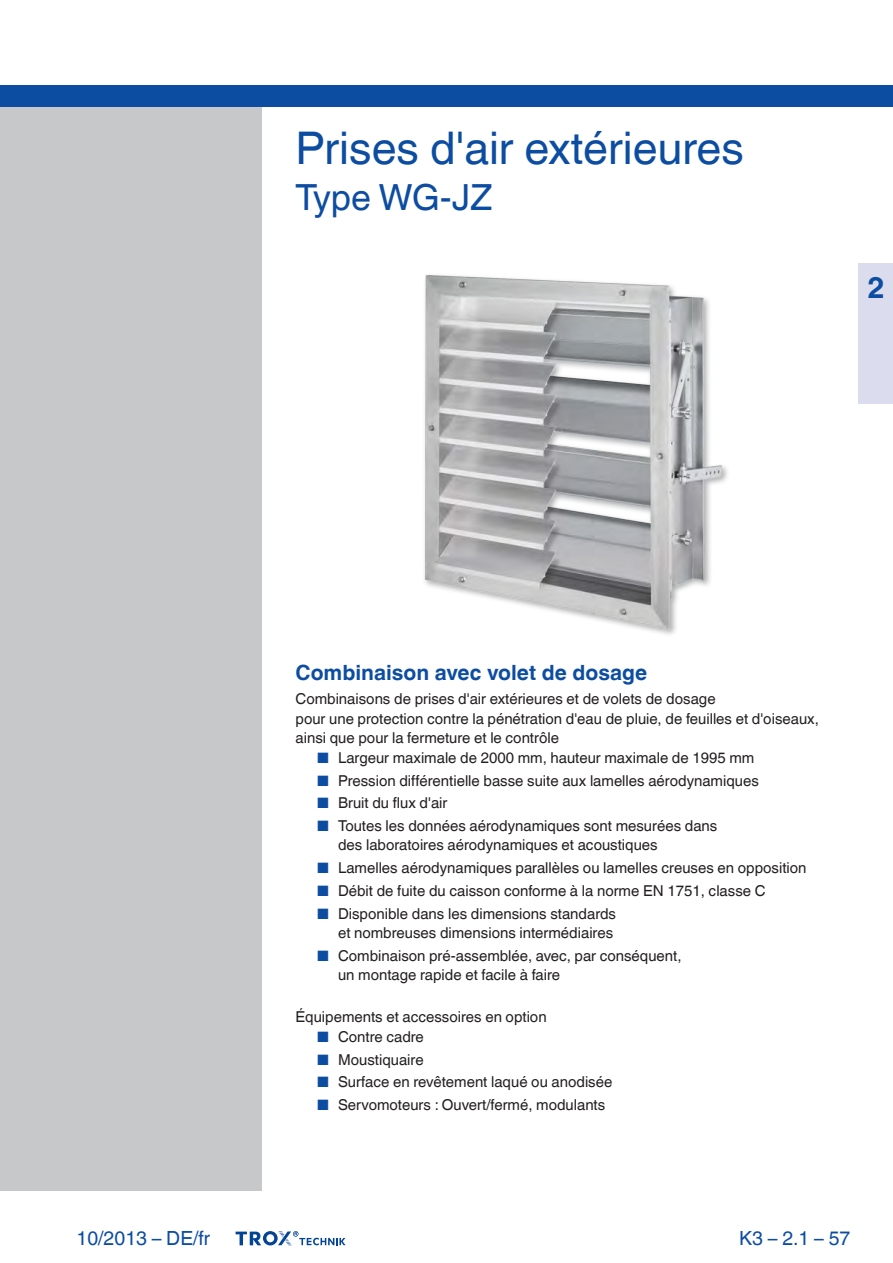
<style>
.page{position:relative;width:893px;height:1263px;background:#fff}
.page>*{position:absolute;margin:0;border:0;box-sizing:border-box;transform-origin:0 0}
.t1{font:45px "TROX Helvetica";color:#0d4da1}
.t2{font:36px "TROX Helvetica";color:#0d4da1}
.t3{font:700 30px "TROX Helvetica";color:#0d4da1}
.t4{font:700 21px "TROX Helvetica";color:#0d4da1}
.t5{font:19.5px "TROX Helvetica";color:#0d4da1}
.t6{font:15px/19.5px "TROX Helvetica";color:#231f20}
.s1{color:#0d4da1}
</style>
<div class="page">
<div style="left:0;top:106px;width:261px;height:1084px;background:#c7c8ca"></div>
<div style="left:0;top:85px;width:893px;height:21px;background:#0d4da1"></div>
<img style="left:424px;top:274px;width:304px;height:361px">
<div style="left:859px;top:264px;width:34px;height:140px;background:#dbddef"></div>
<svg style="left:236px;top:1231px;width:110px;height:15px"></svg>
<h1 class="t1" style="left:296px;top:122px;width:450px">Prises d'air extérieures</h1>
<h2 class="t2" style="left:296px;top:176px;width:199px">Type WG-JZ</h2>
<h3 class="t3" style="left:867px;top:270px;width:19px">2</h3>
<h3 class="t4" style="left:296px;top:660px;width:353px">Combinaison avec volet de dosage</h3>
<p class="t6" style="left:296px;top:689px;width:525px">Combinaisons de prises d'air extérieures et de volets de dosage<br>pour une protection contre la pénétration d'eau de pluie, de feuilles et d'oiseaux, ainsi que pour la fermeture et le contrôle</p>
<p class="t6" style="left:317px;top:748px;width:439px"><span class="s1">■</span> Largeur maximale de 2000 mm, hauteur maximale de 1995 mm</p>
<p class="t6" style="left:317px;top:771px;width:444px"><span class="s1">■</span> Pression différentielle basse suite aux lamelles aérodynamiques</p>
<p class="t6" style="left:317px;top:793px;width:132px"><span class="s1">■</span> Bruit du flux d'air</p>
<p class="t6" style="left:338px;top:816px;width:381px;text-indent:-21px"><span class="s1">■</span> Toutes les données aérodynamiques sont mesurées dans des laboratoires aérodynamiques et acoustiques</p>
<p class="t6" style="left:317px;top:858px;width:491px"><span class="s1">■</span> Lamelles aérodynamiques parallèles ou lamelles creuses en opposition</p>
<p class="t6" style="left:317px;top:881px;width:450px"><span class="s1">■</span> Débit de fuite du caisson conforme à la norme EN 1751, classe C</p>
<p class="t6" style="left:317px;top:903px;width:301px;text-align:right"><span class="s1">■</span> Disponible dans les dimensions standards et nombreuses dimensions intermédiaires</p>
<p class="t6" style="left:338px;top:946px;width:345px;text-indent:-21px"><span class="s1">■</span> Combinaison pré-assemblée, avec, par conséquent, un montage rapide et facile à faire</p>
<p class="t6" style="left:296px;top:1007px;width:253px">Équipements et accessoires en option</p>
<p class="t6" style="left:317px;top:1027px;width:109px"><span class="s1">■</span> Contre cadre</p>
<p class="t6" style="left:317px;top:1050px;width:108px"><span class="s1">■</span> Moustiquaire</p>
<p class="t6" style="left:317px;top:1072px;width:297px"><span class="s1">■</span> Surface en revêtement laqué ou anodisée</p>
<p class="t6" style="left:317px;top:1095px;width:290px"><span class="s1">■</span> Servomoteurs : Ouvert/fermé, modulants</p>
<h3 class="t5" style="left:77px;top:1227px;width:135px">10/2013 – DE/fr</h3>
<h3 class="t5" style="left:739px;top:1227px;width:113px">K3 – 2.1 – 57</h3>
</div>
